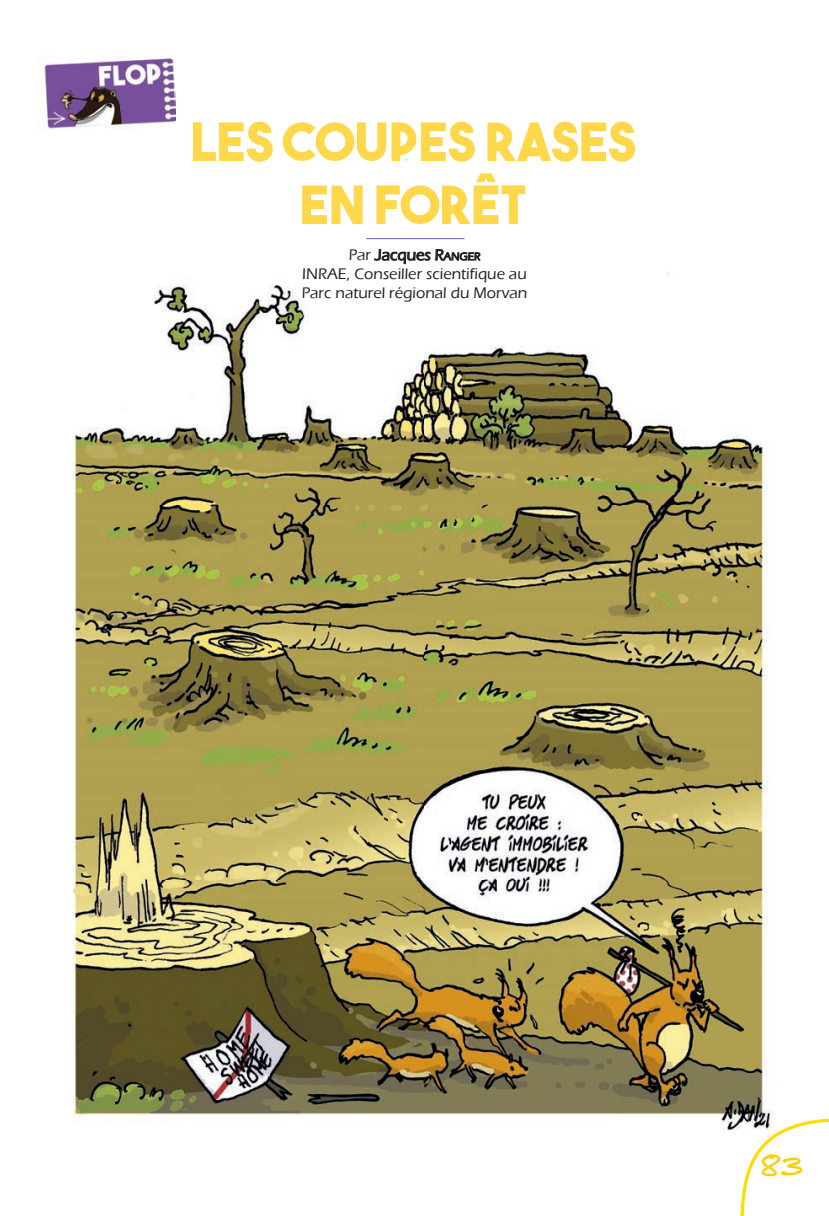
<style>
.page{position:relative;width:829px;height:1216px;background:#fff}
.page>*{position:absolute;margin:0;border:0;box-sizing:border-box;transform-origin:0 0}
.t1{font:52.5px/63px "The Bold Font";color:#fed84a;text-align:center}
.t2{font:38.15px "Bradley Hand ITCTT Bold";color:#fccd0a}
.t3{font:500 15.75px/18.9px "Eras ITC";color:#231f20;text-align:center}
.s1{font-size:11.03px}
</style>
<div class="page">
<svg style="left:740px;top:1118px;width:88px;height:97px"></svg>
<img style="left:72px;top:158px;width:730px;height:972px">
<img style="left:38px;top:55px;width:137px;height:75px">
<hr style="left:366px;top:238px;width:98px;height:1px;background:#7357a4">
<svg style="left:374px;top:209px;width:107px;height:83px"></svg>
<h1 class="t1" style="left:190px;top:109px;width:447px">LES COUPES RASES<br>EN FORÊT</h1>
<p class="t3" style="left:301px;top:245px;width:227px">Par Jacques R<span class="s1">ANGER<br></span>INRAE, Conseiller scientifique au<br>Parc naturel régional du Morvan</p>
<h2 class="t2" style="left:759px;top:1142px;width:46px">83</h2>
</div>
